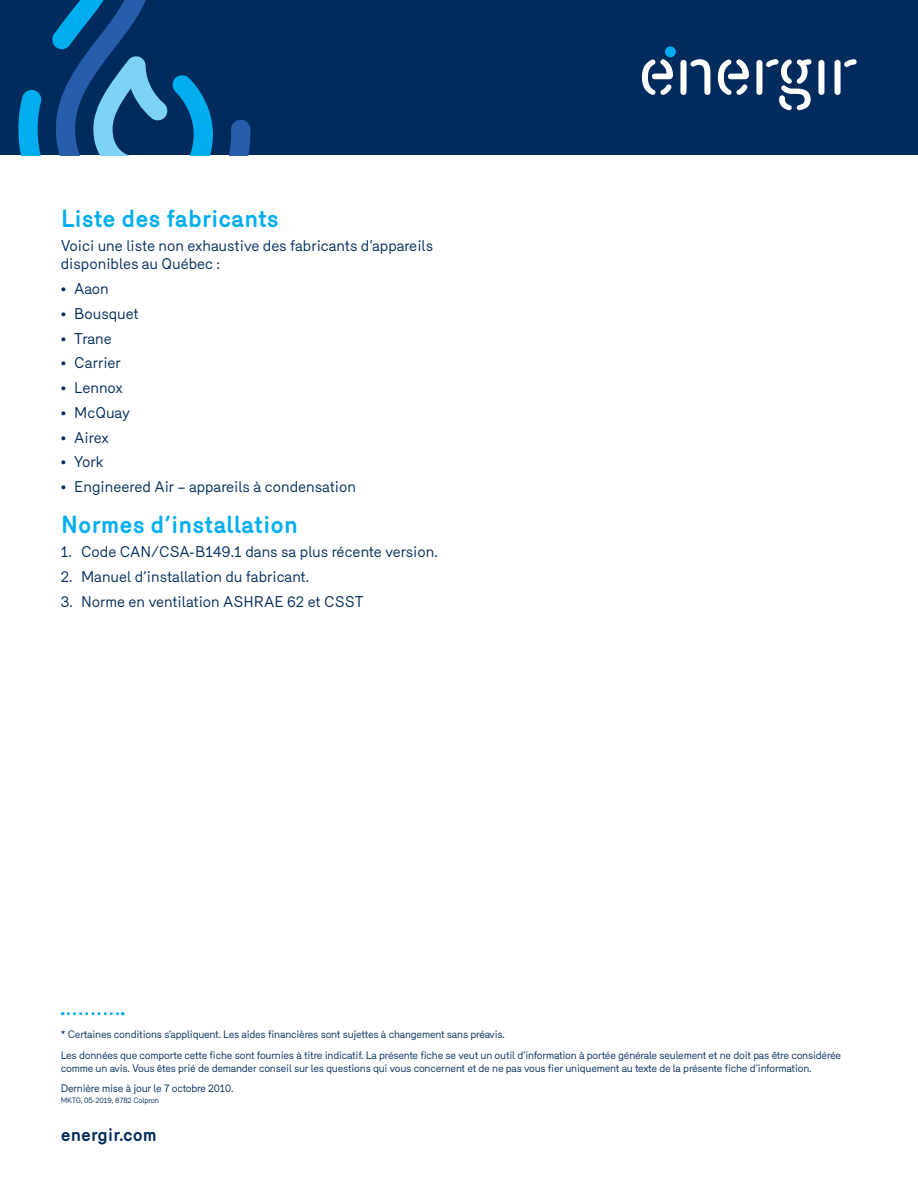
<style>
.page{position:relative;width:918px;height:1188px;background:#fff}
.page>*{position:absolute;margin:0;border:0;box-sizing:border-box;transform-origin:0 0}
.t1{font:700 24px "Merkury";color:#00aeef}
.t2{font:700 18px "Merkury";color:#002b5c}
.t3{font:15px/18px "Merkury";color:#002b5c}
.t4{font:10.5px/20.2px "Merkury";letter-spacing:-.02em;color:#002b5c}
.t5{font:7.5px "Merkury";letter-spacing:-.02em;color:#002b5c}
</style>
<div class="page">
<div style="left:0;top:0;width:918px;height:155px;background:#002b5c"></div>
<svg style="left:18px;top:0;width:232px;height:155px"></svg>
<div style="left:665px;top:46px;width:11px;height:11px;background:#00aeef;border-radius:50%"></div>
<div style="left:680px;top:60px;width:7px;height:35px;background:#fff;border-radius:3px"></div>
<svg style="left:690px;top:59px;width:20px;height:36px"></svg>
<div style="left:818px;top:60px;width:6px;height:35px;background:#fff;border-radius:3px"></div>
<svg style="left:642px;top:59px;width:31px;height:36px"></svg>
<svg style="left:718px;top:59px;width:31px;height:36px"></svg>
<div style="left:756px;top:60px;width:6px;height:35px;background:#fff;border-radius:3px"></div>
<svg style="left:766px;top:59px;width:46px;height:51px"></svg>
<div style="left:835px;top:60px;width:6px;height:35px;background:#fff;border-radius:3px"></div>
<svg style="left:844px;top:59px;width:13px;height:8px"></svg>
<svg style="left:62px;top:1012px;width:61px;height:3px"></svg>
<h1 class="t1" style="left:61px;top:200px;width:220px">Liste des fabricants</h1>
<h3 class="t3" style="left:61px;top:236px;width:374px">Voici une liste non exhaustive des fabricants d’appareils disponibles au Québec :</h3>
<h3 class="t3" style="left:61px;top:279px;width:50px">• Aaon</h3>
<h3 class="t3" style="left:61px;top:303px;width:80px">• Bousquet</h3>
<h3 class="t3" style="left:61px;top:328px;width:53px">• Trane</h3>
<h3 class="t3" style="left:61px;top:353px;width:62px">• Carrier</h3>
<h3 class="t3" style="left:61px;top:378px;width:64px">• Lennox</h3>
<h3 class="t3" style="left:61px;top:402px;width:71px">• McQuay</h3>
<h3 class="t3" style="left:61px;top:427px;width:49px">• Airex</h3>
<h3 class="t3" style="left:61px;top:452px;width:44px">• York</h3>
<h3 class="t3" style="left:61px;top:477px;width:297px">• Engineered Air – appareils à condensation</h3>
<h1 class="t1" style="left:61px;top:506px;width:239px">Normes d’installation</h1>
<h3 class="t3" style="left:61px;top:542px;width:379px">1. Code CAN/CSA-B149.1 dans sa plus récente version.</h3>
<h3 class="t3" style="left:61px;top:567px;width:250px">2. Manuel d’installation du fabricant.</h3>
<h3 class="t3" style="left:61px;top:591px;width:304px">3. Norme en ventilation ASHRAE 62 et CSST</h3>
<p class="t4" style="left:61px;top:1024px;width:782px">* Certaines conditions s’appliquent. Les aides financières sont sujettes à changement sans préavis.<br>Les données que comporte cette fiche sont fournies à titre indicatif. La présente fiche se veut un outil d’information à portée générale seulement et ne doit pas être considérée</p>
<p class="t4" style="left:61px;top:1057px;width:752px">comme un avis. Vous êtes prié de demander conseil sur les questions qui vous concernent et de ne pas vous fier uniquement au texte de la présente fiche d’information.<br>Dernière mise à jour le 7 octobre 2010.</p>
<p class="t5" style="left:61px;top:1095px;width:100px">MKTG, 05-2019, 8782 Colpron</p>
<h2 class="t2" style="left:61px;top:1121px;width:98px">energir.com</h2>
</div>
